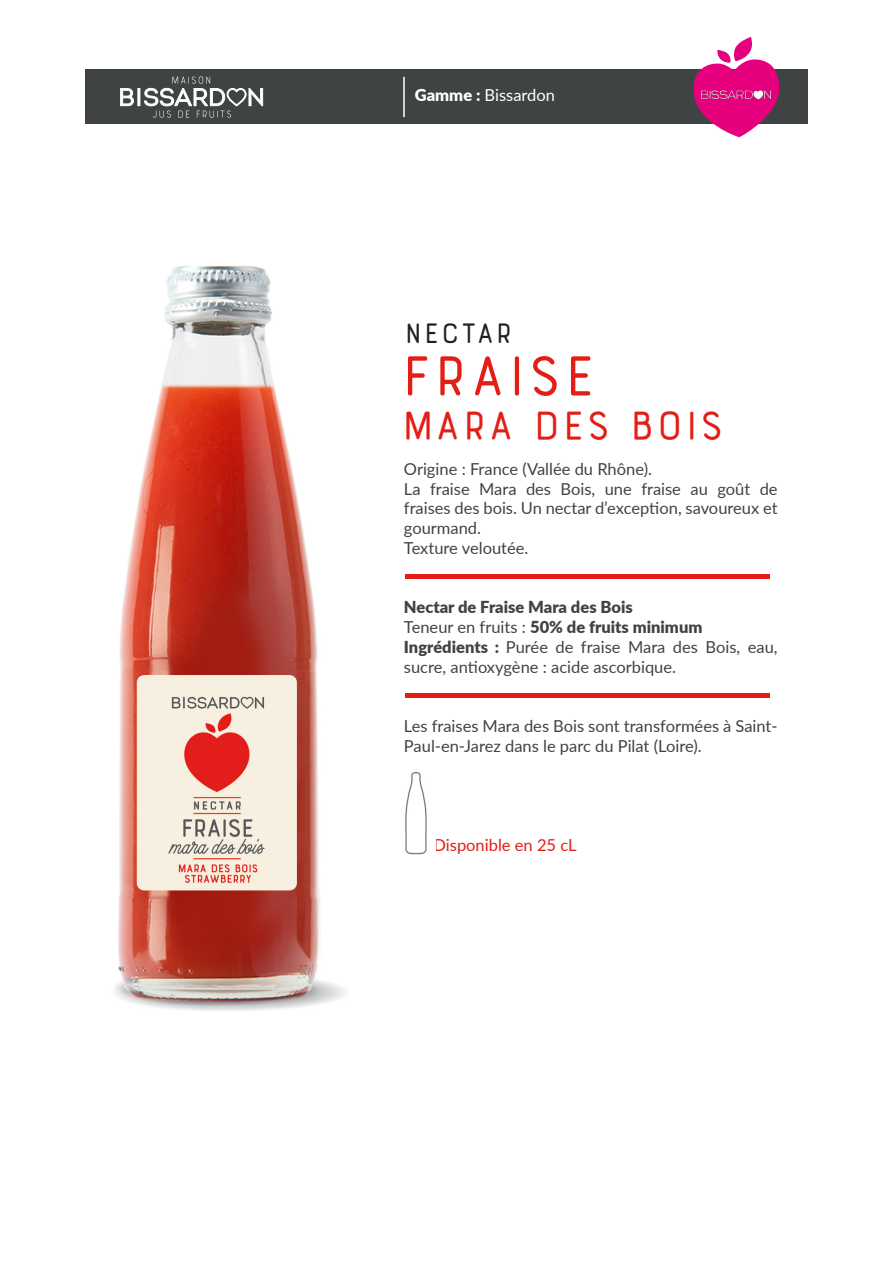
<style>
.page{position:relative;width:893px;height:1263px;background:#fff}
.page>*{position:absolute;margin:0;border:0;box-sizing:border-box;transform-origin:0 0}
.t1{font:700 65.1px "Bourton Line";color:#e31e16}
.t2{font:700 46.5px "Bourton Line";color:#e31e16}
.t3{font:700 32.55px "Bourton Line";color:#231f20}
.t4{font:16.5px/19.8px "Lato";color:#404344}
.t5{font:900 16.5px "Lato";color:#404344}
.t6{font:16.5px "Lato";color:#e31e16}
.t7{font:16.5px "Lato";color:#fff}
.s1{font-weight:900}
.s2{font-weight:400}
</style>
<div class="page">
<div style="left:85px;top:70px;width:723px;height:54px;background:#404344"></div>
<img style="left:114px;top:265px;width:231px;height:746px">
<hr style="left:405px;top:574px;width:364px;height:4px;background:#e31e16">
<hr style="left:405px;top:693px;width:364px;height:4px;background:#e31e16">
<img style="left:405px;top:772px;width:22px;height:83px">
<hr style="left:403px;top:77px;width:2px;height:40px;background:#fff">
<svg style="left:120px;top:77px;width:143px;height:41px"></svg>
<svg style="left:693px;top:37px;width:87px;height:100px"></svg>
<p class="t7" style="left:415px;top:84px;width:142px"><span class="s1">Gamme :</span> Bissardon</p>
<p class="t3" style="left:404px;top:313px;width:111px">NECTAR</p>
<p class="t1" style="left:400px;top:336px;width:199px">FRAISE</p>
<p class="t2" style="left:400px;top:397px;width:326px">MARA DES BOIS</p>
<p class="t4" style="left:404px;top:458px;width:250px">Origine : France (Vallée du Rhône).</p>
<p class="t4" style="left:404px;top:478px;width:375px;text-align:justify">La fraise Mara des Bois, une fraise au goût de fraises des bois. Un nectar d’exception, savoureux et gourmand.</p>
<p class="t4" style="left:404px;top:537px;width:126px">Texture veloutée.</p>
<p class="t5" style="left:404px;top:595px;width:230px">Nectar de Fraise Mara des Bois</p>
<p class="t5" style="left:404px;top:615px;width:300px"><span class="s2">Teneur en fruits :</span> 50% de fruits minimum</p>
<p class="t4" style="left:404px;top:636px;width:375px"><span class="s1">Ingrédients :</span> Purée de fraise Mara des Bois, eau, sucre, antioxygène : acide ascorbique.</p>
<p class="t4" style="left:404px;top:716px;width:375px">Les fraises Mara des Bois sont transformées à Saint-<br>Paul-en-Jarez dans le parc du Pilat (Loire).</p>
<p class="t6" style="left:434px;top:833px;width:145px">Disponible en 25 cL</p>
</div>
